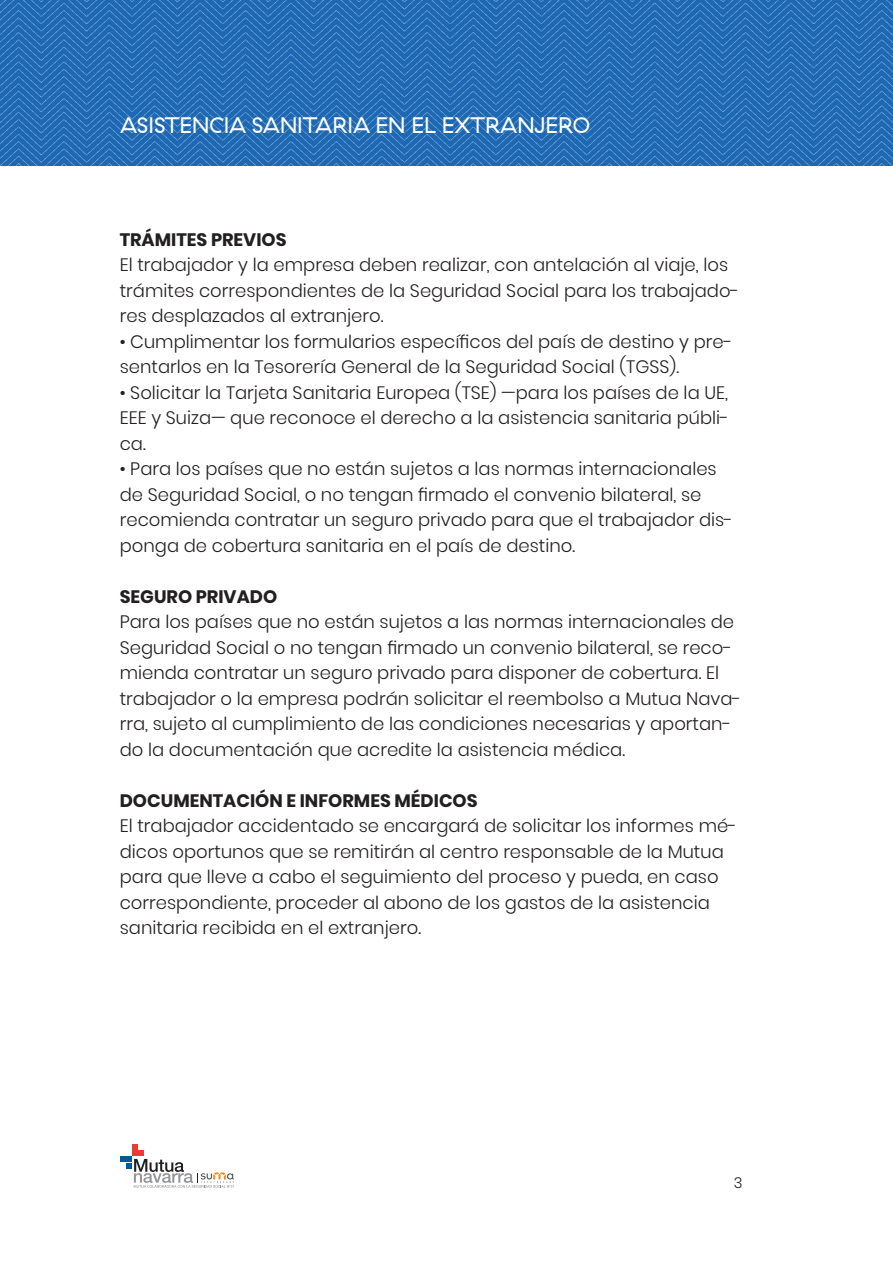
<style>
.page{position:relative;width:893px;height:1263px;background:#fff}
.page>*{position:absolute;margin:0;border:0;box-sizing:border-box;transform-origin:0 0}
.t1{font:22.5px "GT Haptik";color:#fff}
.t2{font:300 18px/25.5px "Poppins";color:#231f20}
.t3{font:700 18px "Poppins";color:#231f20}
.t4{font:300 15px "Poppins";color:#231f20}
</style>
<div class="page">
<img style="left:0;top:0;width:893px;height:166px">
<svg style="left:120px;top:1144px;width:114px;height:44px"></svg>
<p class="t1" style="left:120px;top:112px;width:472px">ASISTENCIA SANITARIA EN EL EXTRANJERO</p>
<p class="t3" style="left:120px;top:229px;width:168px">TRÁMITES PREVIOS</p>
<p class="t2" style="left:120px;top:252px;width:621px">El trabajador y la empresa deben realizar, con antelación al viaje, los trámites correspondientes de la Seguridad Social para los trabajado&shy;res desplazados al extranjero.</p>
<p class="t2" style="left:120px;top:329px;width:614px">• Cumplimentar los formularios específicos del país de destino y pre&shy;sentarlos en la Tesorería General de la Seguridad Social (TGSS).</p>
<p class="t2" style="left:120px;top:380px;width:611px;text-align:justify">• Solicitar la Tarjeta Sanitaria Europea (TSE) —para los países de la UE, EEE y Suiza— que reconoce el derecho a la asistencia sanitaria públi&shy;ca.</p>
<p class="t2" style="left:120px;top:456px;width:615px">• Para los países que no están sujetos a las normas internacionales de Seguridad Social, o no tengan firmado el convenio bilateral, se recomienda contratar un seguro privado para que el trabajador dis&shy;ponga de cobertura sanitaria en el país de destino.</p>
<p class="t3" style="left:120px;top:586px;width:159px">SEGURO PRIVADO</p>
<p class="t2" style="left:120px;top:609px;width:623px">Para los países que no están sujetos a las normas internacionales de Seguridad Social o no tengan firmado un convenio bilateral, se reco&shy;mienda contratar un seguro privado para disponer de cobertura. El trabajador o la empresa podrán solicitar el reembolso a Mutua Nava&shy;rra, sujeto al cumplimiento de las condiciones necesarias y aportan&shy;do la documentación que acredite la asistencia médica.</p>
<p class="t3" style="left:120px;top:790px;width:359px">DOCUMENTACIÓN E INFORMES MÉDICOS</p>
<p class="t2" style="left:120px;top:813px;width:619px">El trabajador accidentado se encargará de solicitar los informes mé&shy;dicos oportunos que se remitirán al centro responsable de la Mutua para que lleve a cabo el seguimiento del proceso y pueda, en caso correspondiente, proceder al abono de los gastos de la asistencia sanitaria recibida en el extranjero.</p>
<p class="t4" style="left:734px;top:1174px;width:10px">3</p>
</div>
